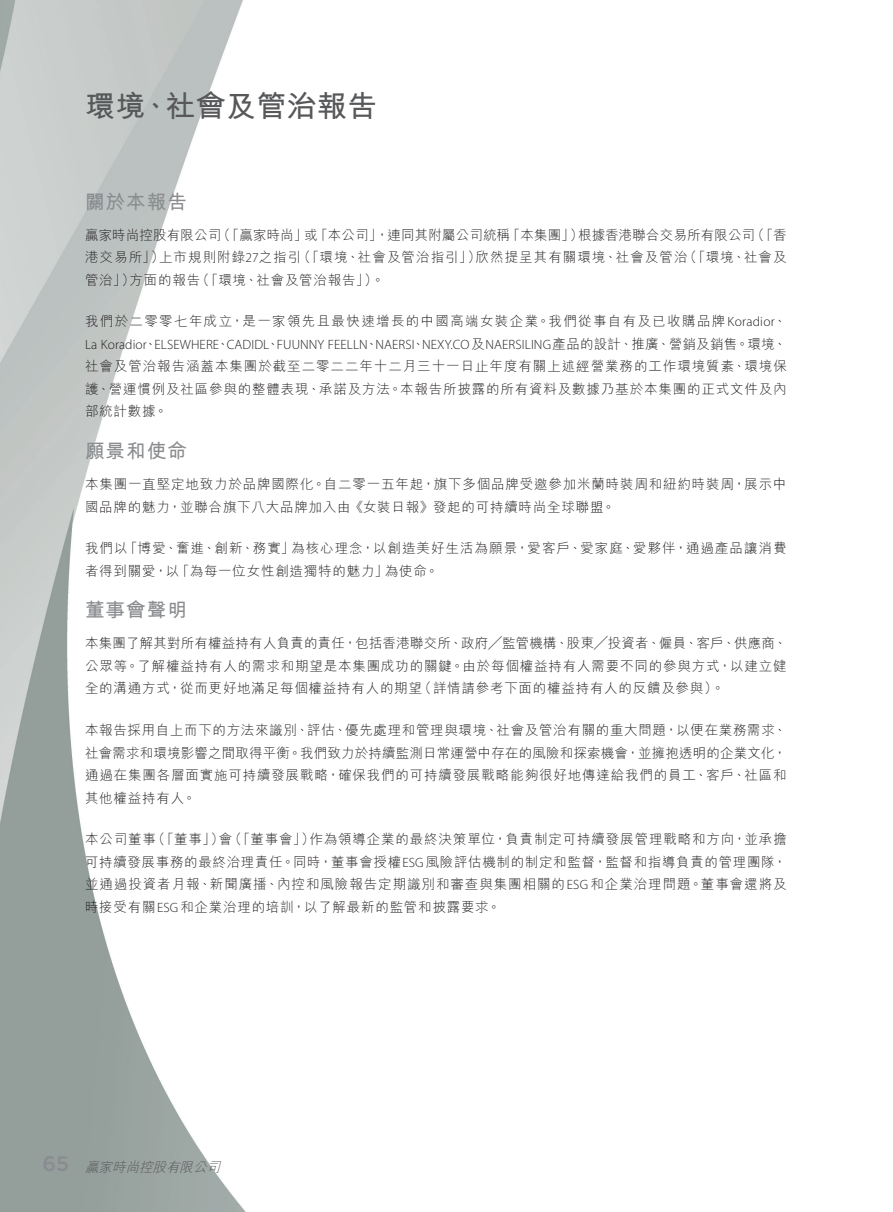
<style>
.page{position:relative;width:893px;height:1212px;background:#fff}
.page>*{position:absolute;margin:0;border:0;box-sizing:border-box;transform-origin:0 0}
.t1{font:700 30px "M Hei HK";letter-spacing:.01em;color:#57585a}
.t2{font:700 19.5px "M Hei HK";letter-spacing:.055em;color:#8a8c8f}
.t3{font:300 13.5px/22.5px "M Hei HK";letter-spacing:.06em;color:#231f20;text-align:justify}
.t4{font:300 13.5px/22.5px "M Hei HK";letter-spacing:.1em;color:#231f20;text-align:right}
.t5{font:300 13.5px "M Hei HK";letter-spacing:.015em;color:#231f20}
.t6{font:300 13.5px "Myriad Pro";letter-spacing:.005em;color:#231f20}
.t7{font:300 13.5px "M Hei HK";letter-spacing:.08em;color:#231f20}
.t8{font:300 13.5px "M Hei HK";letter-spacing:.01em;color:#231f20}
.t9{font:italic 300 13.5px "M Hei HK";color:#57585a}
.s1{font-family:"Myriad Pro"}
</style>
<div class="page">
<img style="left:0;top:0;width:246px;height:1212px">
<h1 class="t1" style="left:85px;top:84px;width:62px">環境</h1>
<h1 class="t1" style="left:140px;top:84px;width:31px">、</h1>
<h1 class="t1" style="left:165px;top:84px;width:213px">社會及管治報告</h1>
<h2 class="t2" style="left:85px;top:187px;width:103px">關於本報告</h2>
<p class="t3" style="left:217px;top:223px;width:92px">（「贏家時尚」</p>
<p class="t3" style="left:507px;top:223px;width:78px">「本集團」）</p>
<p class="t3" style="left:751px;top:223px;width:37px">（「香</p>
<p class="t8" style="left:314px;top:228px;width:197px">「本公司，」連同其附屬公司統稱</p>
<p class="t8" style="left:578px;top:228px;width:179px">根據香港聯合交易所有限公司</p>
<p class="t8" style="left:85px;top:228px;width:138px">贏家時尚控股有限公司</p>
<p class="t3" style="left:304px;top:223px;width:15px">或</p>
<p class="t3" style="left:85px;top:246px;width:81px">港交易所」）</p>
<p class="t7" style="left:297px;top:250px;width:185px">（「環境、社會及管治指引」）</p>
<p class="t3" style="left:684px;top:246px;width:105px">（「環境、社會及</p>
<p class="t7" style="left:159px;top:250px;width:144px">上市規則附錄<span class="s1">27</span>之指引</p>
<p class="t7" style="left:476px;top:250px;width:213px">欣然提呈其有關環境、社會及管治</p>
<p class="t3" style="left:85px;top:268px;width:51px">管治」）</p>
<p class="t4" style="left:85px;top:310px;width:703px">我們於二零零七年成立，是一家領先且最快速增長的中國高端女裝企業。我們從事自有及已收購品牌<span class="s1">Koradior</span>、<br><span class="s1">NEXY.CO</span>及<span class="s1">NAERSILING</span>產品的設計、推廣、營銷及銷售。環境、</p>
<p class="t3" style="left:196px;top:268px;width:174px">（「環境、社會及管治報告「</p>
<p class="t3" style="left:364px;top:268px;width:22px">。(</p>
<p class="t3" style="left:130px;top:268px;width:72px">方面的報告</p>
<p class="t6" style="left:85px;top:337px;width:63px">La Koradior</p>
<p class="t3" style="left:85px;top:355px;width:703px">社會及管治報告涵蓋本集團於截至二零二二年十二月三十一日止年度有關上述經營業務的工作環境質素、環境保護、營運慣例及社區參與的整體表現、承諾及方法。本報告所披露的所有資料及數據乃基於本集團的正式文件及內部統計數據。</p>
<h2 class="t2" style="left:85px;top:437px;width:103px">願景和使命</h2>
<p class="t3" style="left:85px;top:473px;width:703px">本集團一直堅定地致力於品牌國際化。自二零一五年起，旗下多個品牌受邀參加米蘭時裝周和紐約時裝周，展示中國品牌的魅力，並聯合旗下八大品牌加入由《女裝日報》發起的可持續時尚全球聯盟。</p>
<p class="t3" style="left:291px;top:537px;width:497px">為核心理念，以創造美好生活為願景，愛客戶、愛家庭、愛夥伴，通過產品讓消費</p>
<p class="t6" style="left:154px;top:337px;width:66px">ELSEWHERE</p>
<p class="t6" style="left:227px;top:337px;width:44px">CADIDL</p>
<p class="t6" style="left:375px;top:337px;width:41px">NAERSI</p>
<p class="t6" style="left:277px;top:337px;width:93px">FUUNNY FEELLN</p>
<p class="t3" style="left:144px;top:333px;width:15px">、</p>
<p class="t3" style="left:216px;top:333px;width:15px">、</p>
<p class="t3" style="left:266px;top:333px;width:15px">、</p>
<p class="t3" style="left:365px;top:333px;width:15px">、</p>
<p class="t3" style="left:412px;top:333px;width:15px">、</p>
<p class="t3" style="left:124px;top:537px;width:172px">「博愛、奮進、創新、務實」</p>
<p class="t3" style="left:85px;top:537px;width:44px">我們以</p>
<p class="t3" style="left:385px;top:559px;width:55px">為使命。</p>
<p class="t3" style="left:176px;top:559px;width:213px">「為每一位女性創造獨特的魅力」</p>
<p class="t3" style="left:85px;top:559px;width:96px">者得到關愛，以</p>
<h2 class="t2" style="left:85px;top:596px;width:103px">董事會聲明</h2>
<p class="t5" style="left:85px;top:636px;width:703px">本集團了解其對所有權益持有人負責的責任，包括香港聯交所、政府╱監管機構、股東╱投資者、僱員、客戶、供應商、</p>
<p class="t3" style="left:85px;top:654px;width:703px">公眾等。了解權益持有人的需求和期望是本集團成功的關鍵。由於每個權益持有人需要不同的參與方式，以建立健</p>
<p class="t3" style="left:418px;top:677px;width:308px">（詳情請參考下面的權益持有人的反饋及參與。(</p>
<p class="t3" style="left:85px;top:677px;width:338px">全的溝通方式，從而更好地滿足每個權益持有人的期望</p>
<p class="t3" style="left:85px;top:719px;width:703px">本報告採用自上而下的方法來識別、評估、優先處理和管理與環境、社會及管治有關的重大問題，以便在業務需求、社會需求和環境影響之間取得平衡。我們致力於持續監測日常運營中存在的風險和探索機會，並擁抱透明的企業文化，通過在集團各層面實施可持續發展戰略，確保我們的可持續發展戰略能夠很好地傳達給我們的員工、客戶、社區和其他權益持有人。</p>
<p class="t3" style="left:309px;top:828px;width:479px">作為領導企業的最終決策單位，負責制定可持續發展管理戰略和方向，並承擔</p>
<p class="t3" style="left:152px;top:828px;width:164px">（「董事」）（「董事會」）</p>
<p class="t3" style="left:219px;top:828px;width:15px">會</p>
<p class="t3" style="left:85px;top:828px;width:703px;text-align:left">本公司董事<br>可持續發展事務的最終治理責任。同時，董事會授權<span class="s1">ESG</span>風險評估機制的制定和監督，監督和指導負責的管理團隊，並通過投資者月報、新聞廣播、內控和風險報告定期識別和審查與集團相關的<span class="s1">ESG</span>和企業治理問題。董事會還將及時接受有關<span class="s1">ESG</span>和企業治理的培訓，以了解最新的監管和披露要求。</p>
<p class="t9" style="left:85px;top:1160px;width:140px">贏家時尚控股有限公司</p>
</div>
